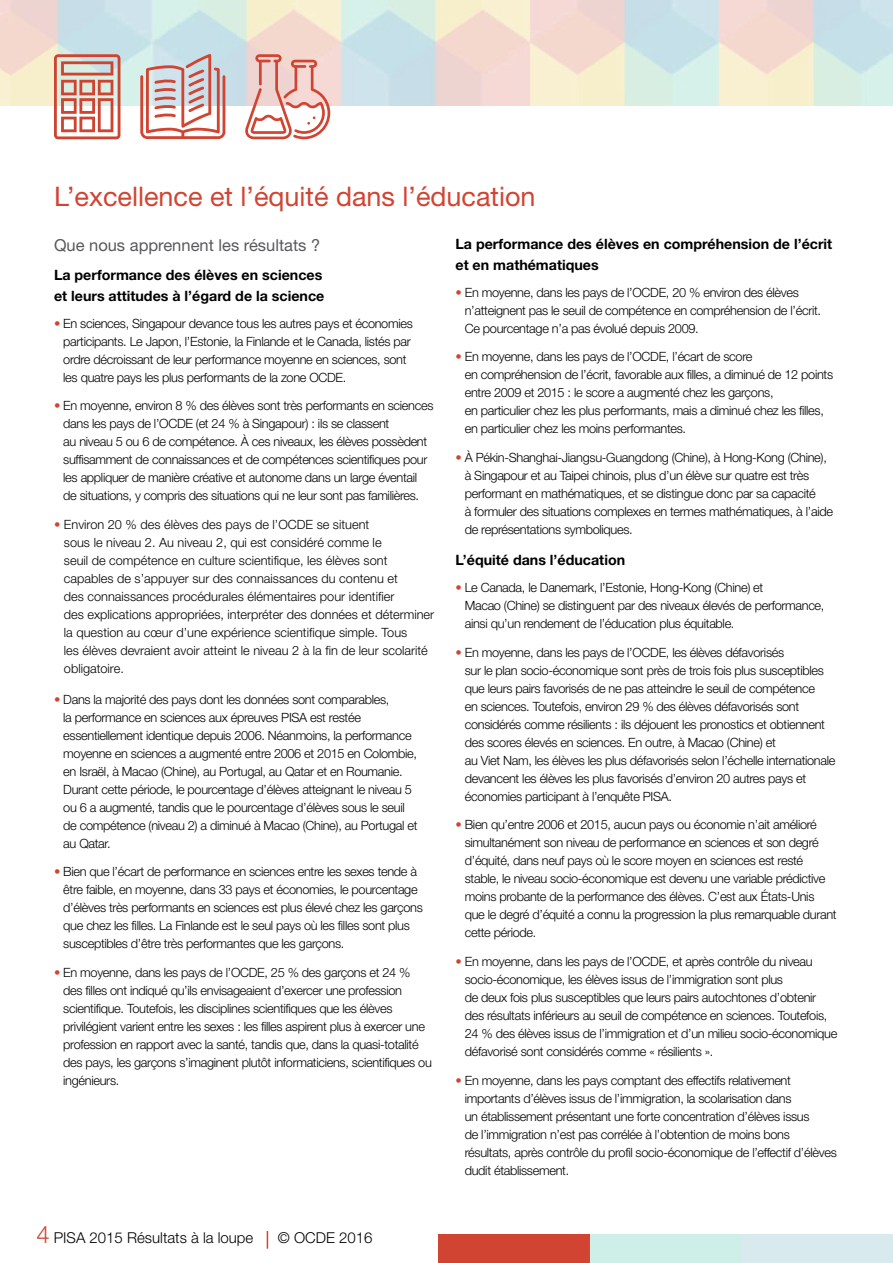
<style>
.page{position:relative;width:893px;height:1263px;background:#fff}
.page>*{position:absolute;margin:0;border:0;box-sizing:border-box;transform-origin:0 0}
._01_Titre_rouge{font:27px "Helvetica Neue LT Std";color:#d14432}
._02_Titre_gris{font:16.5px "Helvetica Neue LT Std";color:#58595b}
.t1{font:300 15px "Helvetica Neue LT Std";color:#000}
._03_Titre_noir{font:700 14.25px/21px "Helvetica Neue LT Std";color:#000}
._04_Txt_courant{font:300 12.75px/18px "Helvetica Neue LT Std";letter-spacing:-.025em;color:#000}
._04_Txt_courant-2{font:300 12.75px/18px "Helvetica Neue LT Std";color:#000}
.s1{color:#d14432}
.s2{font-size:24px;color:#d14533}
</style>
<div class="page">
<svg style="left:267px;top:1231px;width:1px;height:18px"></svg>
<div style="left:438px;top:1234px;width:152px;height:29px;background:#d14432"></div>
<div style="left:590px;top:1234px;width:151px;height:29px;background:#cdefe7"></div>
<div style="left:741px;top:1234px;width:152px;height:29px;background:#d8eaee"></div>
<svg style="left:54px;top:54px;width:66px;height:85px"></svg>
<svg style="left:140px;top:54px;width:85px;height:85px"></svg>
<svg style="left:245px;top:54px;width:85px;height:85px"></svg>
<p class="_01_Titre_rouge" style="left:54px;top:181px;width:483px">L’excellence et l’équité dans l’éducation</p>
<p class="_03_Titre_noir" style="left:455px;top:233px;width:378px">La performance des élèves en compréhension de l’écrit et en mathématiques</p>
<p class="_04_Txt_courant" style="left:465px;top:283px;width:358px;text-indent:-9px"><span class="s1">•</span> En moyenne, dans les pays de l’OCDE, 20 % environ des élèves n’atteignent pas le seuil de compétence en compréhension de l’écrit.<br>Ce pourcentage n’a pas évolué depuis 2009.</p>
<p class="_04_Txt_courant" style="left:465px;top:347px;width:370px;text-indent:-9px"><span class="s1">•</span> En moyenne, dans les pays de l’OCDE, l’écart de score<br>en compréhension de l’écrit, favorable aux filles, a diminué de 12 points entre 2009 et 2015 : le score a augmenté chez les garçons,<br>en particulier chez les plus performants, mais a diminué chez les filles, en particulier chez les moins performantes.</p>
<p class="_04_Txt_courant" style="left:465px;top:448px;width:370px;text-indent:-9px"><span class="s1">•</span> À Pékin-Shanghai-Jiangsu-Guangdong (Chine), à Hong-Kong (Chine), à Singapour et au Taipei chinois, plus d’un élève sur quatre est très performant en mathématiques, et se distingue donc par sa capacité<br>à formuler des situations complexes en termes mathématiques, à l’aide de représentations symboliques.</p>
<p class="_03_Titre_noir" style="left:455px;top:549px;width:171px">L’équité dans l’éducation</p>
<p class="_04_Txt_courant" style="left:465px;top:578px;width:361px;text-indent:-9px"><span class="s1">•</span> Le Canada, le Danemark, l’Estonie, Hong-Kong (Chine) et<br>Macao (Chine) se distinguent par des niveaux élevés de performance, ainsi qu’un rendement de l’éducation plus équitable.</p>
<p class="_04_Txt_courant" style="left:465px;top:643px;width:372px;text-indent:-9px"><span class="s1">•</span> En moyenne, dans les pays de l’OCDE, les élèves défavorisés<br>sur le plan socio-économique sont près de trois fois plus susceptibles que leurs pairs favorisés de ne pas atteindre le seuil de compétence<br>en sciences. Toutefois, environ 29 % des élèves défavorisés sont considérés comme résilients : ils déjouent les pronostics et obtiennent des scores élevés en sciences. En outre, à Macao (Chine) et<br>au Viet Nam, les élèves les plus défavorisés selon l’échelle internationale devancent les élèves les plus favorisés d’environ 20 autres pays et économies participant à l’enquête PISA.</p>
<p class="_04_Txt_courant" style="left:465px;top:815px;width:373px;text-indent:-9px"><span class="s1">•</span> Bien qu’entre 2006 et 2015, aucun pays ou économie n’ait amélioré simultanément son niveau de performance en sciences et son degré d’équité, dans neuf pays où le score moyen en sciences est resté stable, le niveau socio-économique est devenu une variable prédictive moins probante de la performance des élèves. C’est aux États-Unis que le degré d’équité a connu la progression la plus remarquable durant cette période.</p>
<p class="_04_Txt_courant" style="left:465px;top:952px;width:374px;text-indent:-9px"><span class="s1">•</span> En moyenne, dans les pays de l’OCDE, et après contrôle du niveau socio-économique, les élèves issus de l’immigration sont plus<br>de deux fois plus susceptibles que leurs pairs autochtones d’obtenir des résultats inférieurs au seuil de compétence en sciences. Toutefois, 24 % des élèves issus de l’immigration et d’un milieu socio-économique défavorisé sont considérés comme « résilients ».</p>
<p class="_04_Txt_courant" style="left:465px;top:1071px;width:374px;text-indent:-9px"><span class="s1">•</span> En moyenne, dans les pays comptant des effectifs relativement importants d’élèves issus de l’immigration, la scolarisation dans<br>un établissement présentant une forte concentration d’élèves issus<br>de l’immigration n’est pas corrélée à l’obtention de moins bons résultats, après contrôle du profil socio-économique de l’effectif d’élèves dudit établissement.</p>
<p class="_02_Titre_gris" style="left:54px;top:235px;width:268px">Que nous apprennent les résultats ?</p>
<p class="_03_Titre_noir" style="left:54px;top:264px;width:272px">La performance des élèves en sciences et leurs attitudes à l’égard de la science</p>
<p class="_04_Txt_courant" style="left:63px;top:314px;width:351px;text-indent:-9px"><span class="s1">•</span> En sciences, Singapour devance tous les autres pays et économies participants. Le Japon, l’Estonie, la Finlande et le Canada, listés par ordre décroissant de leur performance moyenne en sciences, sont les quatre pays les plus performants de la zone OCDE.</p>
<p class="_04_Txt_courant" style="left:63px;top:396px;width:372px;text-indent:-9px"><span class="s1">•</span> En moyenne, environ 8 % des élèves sont très performants en sciences dans les pays de l’OCDE (et 24 % à Singapour) : ils se classent<br>au niveau 5 ou 6 de compétence. À ces niveaux, les élèves possèdent suffisamment de connaissances et de compétences scientifiques pour les appliquer de manière créative et autonome dans un large éventail de situations, y compris des situations qui ne leur sont pas familières.</p>
<p class="_04_Txt_courant-2" style="left:64px;top:515px;width:372px;text-indent:-10px"><span class="s1">•</span> Environ 20 % des élèves des pays de l’OCDE se situent<br>sous le niveau 2. Au niveau 2, qui est considéré comme le<br>seuil de compétence en culture scientifique, les élèves sont capables de s’appuyer sur des connaissances du contenu et<br>des connaissances procédurales élémentaires pour identifier<br>des explications appropriées, interpréter des données et déterminer la question au cœur d’une expérience scientifique simple. Tous<br>les élèves devraient avoir atteint le niveau 2 à la fin de leur scolarité obligatoire.</p>
<p class="_04_Txt_courant" style="left:63px;top:690px;width:356px;text-indent:-9px"><span class="s1">•</span> Dans la majorité des pays dont les données sont comparables,<br>la performance en sciences aux épreuves PISA est restée essentiellement identique depuis 2006. Néanmoins, la performance moyenne en sciences a augmenté entre 2006 et 2015 en Colombie, en Israël, à Macao (Chine), au Portugal, au Qatar et en Roumanie.<br>Durant cette période, le pourcentage d’élèves atteignant le niveau 5 ou 6 a augmenté, tandis que le pourcentage d’élèves sous le seuil de compétence (niveau 2) a diminué à Macao (Chine), au Portugal et au Qatar.</p>
<p class="_04_Txt_courant" style="left:63px;top:862px;width:361px;text-indent:-9px"><span class="s1">•</span> Bien que l’écart de performance en sciences entre les sexes tende à être faible, en moyenne, dans 33 pays et économies, le pourcentage d’élèves très performants en sciences est plus élevé chez les garçons que chez les filles. La Finlande est le seul pays où les filles sont plus susceptibles d’être très performantes que les garçons.</p>
<p class="_04_Txt_courant" style="left:63px;top:963px;width:370px;text-indent:-9px"><span class="s1">•</span> En moyenne, dans les pays de l’OCDE, 25 % des garçons et 24 % des filles ont indiqué qu’ils envisageaient d’exercer une profession scientifique. Toutefois, les disciplines scientifiques que les élèves privilégient varient entre les sexes : les filles aspirent plus à exercer une profession en rapport avec la santé, tandis que, dans la quasi-totalité des pays, les garçons s’imaginent plutôt informaticiens, scientifiques ou ingénieurs.</p>
<p class="t1" style="left:36px;top:1228px;width:218px"><span class="s2">4</span> PISA 2015 Résultats à la loupe</p>
<p class="t1" style="left:278px;top:1228px;width:96px">© OCDE 2016</p>
</div>
